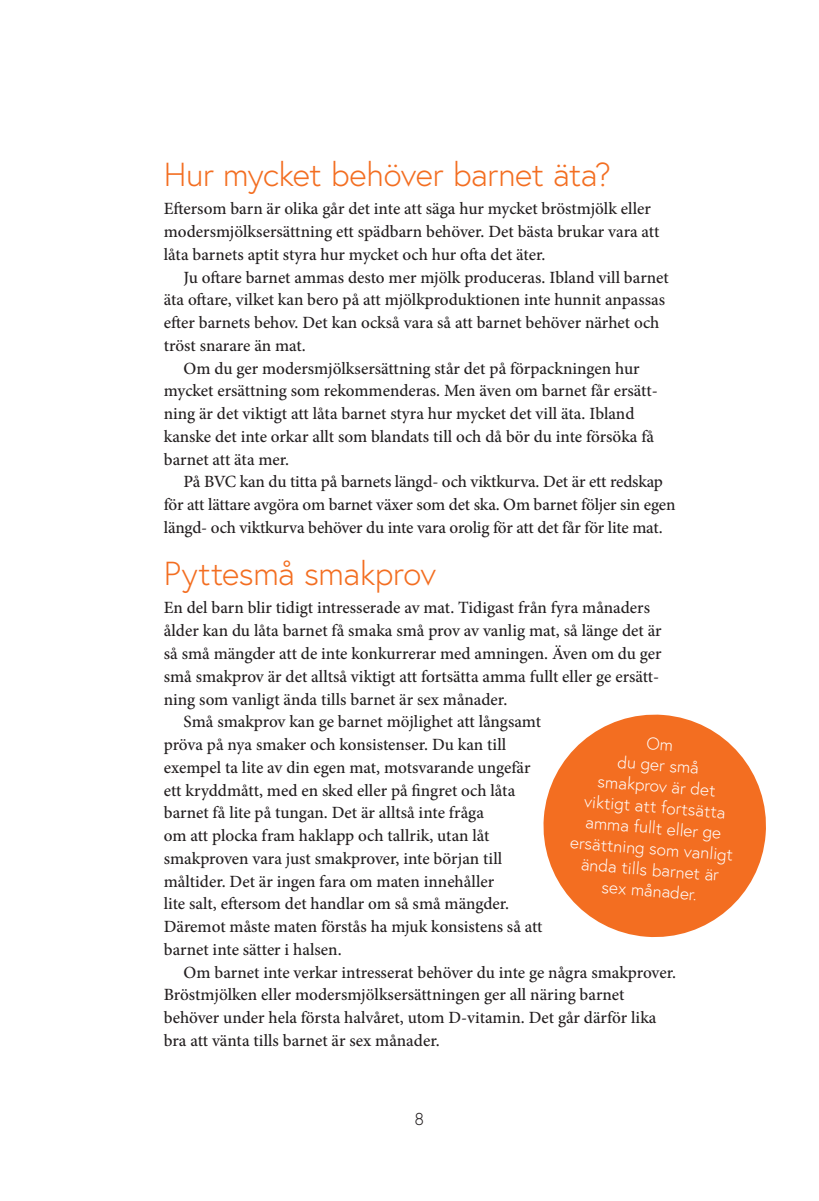
<style>
.page{position:relative;width:819px;height:1201px;background:#fff}
.page>*{position:absolute;margin:0;border:0;box-sizing:border-box;transform-origin:0 0}
.t1{font:300 33.25px "Europa";letter-spacing:-.015em;color:#f36e21}
.Brödtext_indrag{font:500 17.15px/22.8px "Minion Pro";letter-spacing:-.005em;color:#231f20}
.Brödtext{font:500 17.15px/22.8px "Minion Pro";color:#231f20}
.Brödtext-2{font:300 17.15px/21px "Europa";color:#fff;text-align:center}
.t2{font:300 17.15px "Europa";color:#231f20}
</style>
<div class="page">
<hr style="left:818px;top:0;width:1px;height:1200px;background:#e6e3e2">
<svg style="left:543px;top:714px;width:223px;height:224px;fill:#f36e21"></svg>
<h2 class="t1" style="left:164px;top:153px;width:448px">Hur mycket behöver barnet äta?</h2>
<p class="Brödtext" style="left:164px;top:197px;width:497px">Eftersom barn är olika går det inte att säga hur mycket bröstmjölk eller modersmjölksersättning ett spädbarn behöver. Det bästa brukar vara att låta barnets aptit styra hur mycket och hur ofta det äter.</p>
<p class="Brödtext_indrag" style="left:164px;top:266px;width:506px;text-indent:20px">Ju oftare barnet ammas desto mer mjölk produceras. Ibland vill barnet äta oftare, vilket kan bero på att mjölkproduktionen inte hunnit anpassas efter barnets behov. Det kan också vara så att barnet behöver närhet och tröst snarare än mat.</p>
<p class="Brödtext_indrag" style="left:164px;top:357px;width:495px;text-indent:20px">Om du ger modersmjölksersättning står det på förpackningen hur mycket ersättning som rekommenderas. Men även om barnet får ersätt&shy;ning är det viktigt att låta barnet styra hur mycket det vill äta. Ibland kanske det inte orkar allt som blandats till och då bör du inte försöka få barnet att äta mer.</p>
<p class="Brödtext_indrag" style="left:164px;top:470px;width:513px;text-indent:20px">På BVC kan du titta på barnets längd- och viktkurva. Det är ett redskap för att lättare avgöra om barnet växer som det ska. Om barnet följer sin egen längd- och viktkurva behöver du inte vara orolig för att det får för lite mat.</p>
<h2 class="t1" style="left:164px;top:552px;width:274px">Pyttesmå smakprov</h2>
<p class="Brödtext" style="left:164px;top:596px;width:499px">En del barn blir tidigt intresserade av mat. Tidigast från fyra månaders ålder kan du låta barnet få smaka små prov av vanlig mat, så länge det är så små mängder att de inte konkurrerar med amningen. Även om du ger små smakprov är det alltså viktigt att fortsätta amma fullt eller ge ersätt&shy;ning som vanligt ända tills barnet är sex månader.</p>
<p class="Brödtext_indrag" style="left:164px;top:710px;width:380px;text-indent:20px">Små smakprov kan ge barnet möjlighet att långsamt pröva på nya smaker och konsistenser. Du kan till exempel ta lite av din egen mat, motsvarande ungefär ett kryddmått, med en sked eller på fingret och låta barnet få lite på tungan. Det är alltså inte fråga<br>om att plocka fram haklapp och tallrik, utan låt smakproven vara just smakprover, inte början till måltider. Det är ingen fara om maten innehåller<br>lite salt, eftersom det handlar om så små mängder.<br>Däremot måste maten förstås ha mjuk konsistens så att barnet inte sätter i halsen.</p>
<p class="Brödtext_indrag" style="left:164px;top:960px;width:514px;text-indent:20px">Om barnet inte verkar intresserat behöver du inte ge några smakprover.<br>Bröstmjölken eller modersmjölksersättningen ger all näring barnet behöver under hela första halvåret, utom D-vitamin. Det går därför lika bra att vänta tills barnet är sex månader.</p>
<p class="Brödtext-2" style="left:580px;top:726px;width:165px;rotate:5deg">Om<br>du ger små<br>smakprov är det viktigt att fortsätta amma fullt eller ge ersättning som vanligt ända tills barnet är sex månader.</p>
<p class="t2" style="left:414px;top:1108px;width:11px">8</p>
</div>
